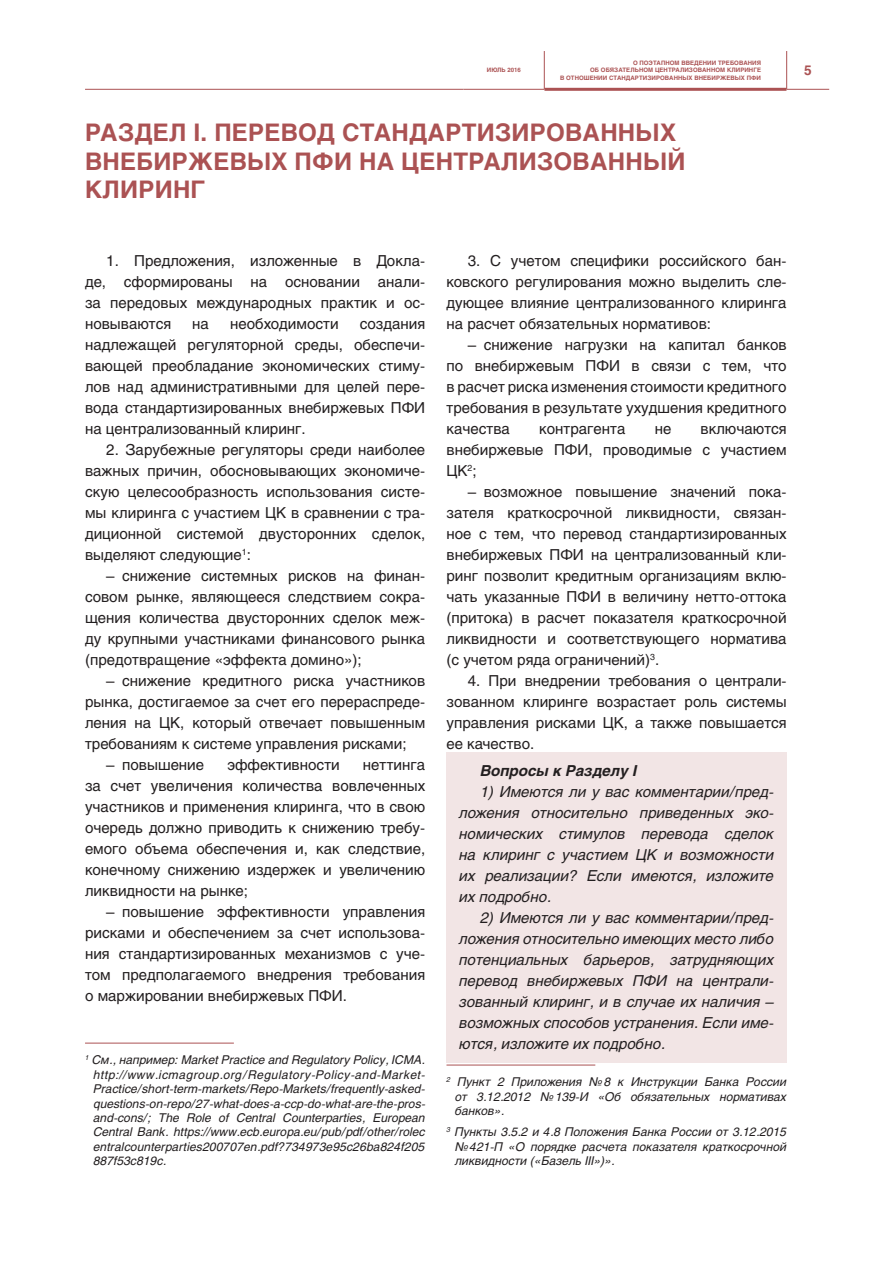
<style>
.page{position:relative;width:893px;height:1263px;background:#fff}
.page>*{position:absolute;margin:0;border:0;box-sizing:border-box;transform-origin:0 0}
.Глава{font:700 24px/28.8px "Helios";letter-spacing:.01em;color:#ab5253}
.текст{font:15px/21px "Helios";color:#231f20;text-align:justify}
.текст-2{font:italic 15px/21px "Helios";color:#231f20;text-align:justify}
.текст-3{font:italic 700 15px "Helios";color:#231f20}
.t1{font:700 13.5px "Helios";color:#ab5253}
.Сноска{font:italic 12px/14.4px "Helios";color:#231f20;text-align:justify}
.t2{font:700 6px/7.2px "Helios";letter-spacing:.01em;color:#ab5253;text-align:right}
</style>
<div class="page">
<hr style="left:544px;top:51px;width:1px;height:38px;background:#ab5253">
<hr style="left:786px;top:51px;width:1px;height:38px;background:#ab5253">
<hr style="left:85px;top:89px;width:378px;height:1px;background:#ab5253">
<hr style="left:463px;top:89px;width:81px;height:1px;background:#ab5253">
<hr style="left:786px;top:89px;width:43px;height:1px;background:#ab5253">
<hr style="left:544px;top:88px;width:242px;height:3px;background:#ab5253">
<hr style="left:446px;top:1065px;width:149px;height:1px;background:#ab5253">
<hr style="left:85px;top:1043px;width:149px;height:1px;background:#ab5253">
<div style="left:446px;top:753px;width:341px;height:310px;background:#f2e5e5"></div>
<p class="t2" style="left:487px;top:66px;width:36px">ИЮЛЬ 2016</p>
<p class="t2" style="left:560px;top:59px;width:202px">О ПОЭТАПНОМ ВВЕДЕНИИ ТРЕБОВАНИЯ<br>ОБ ОБЯЗАТЕЛЬНОМ ЦЕНТРАЛИЗОВАННОМ КЛИРИНГЕ<br>В ОТНОШЕНИИ СТАНДАРТИЗИРОВАННЫХ ВНЕБИРЖЕВЫХ ПФИ</p>
<p class="t1" style="left:804px;top:62px;width:9px">5</p>
<p class="Глава" style="left:85px;top:117px;width:602px">РАЗДЕЛ I. ПЕРЕВОД СТАНДАРТИЗИРОВАННЫХ<br>ВНЕБИРЖЕВЫХ ПФИ НА ЦЕНТРАЛИЗОВАННЫЙ<br>КЛИРИНГ</p>
<p class="текст" style="left:85px;top:250px;width:342px;text-indent:21px">1. Предложения, изложенные в Докла&shy;де, сформированы на основании анали&shy;за передовых международных практик и ос&shy;новываются</p>
<p class="текст" style="left:192px;top:313px;width:18px">на</p>
<p class="текст" style="left:230px;top:313px;width:110px">необходимости</p>
<p class="текст" style="left:85px;top:313px;width:342px;text-indent:275px">создания надлежащей регуляторной среды, обеспечи&shy;вающей преобладание экономических стиму&shy;лов над административными для целей пере&shy;вода стандартизированных внебиржевых ПФИ на централизованный клиринг.</p>
<p class="текст" style="left:85px;top:439px;width:342px;text-indent:21px">2. Зарубежные регуляторы среди наиболее важных причин, обосновывающих экономиче&shy;скую целесообразность использования систе&shy;мы клиринга с участием ЦК в сравнении с тра&shy;диционной системой двусторонних сделок, выделяют следующие<sup>1</sup>:</p>
<p class="текст" style="left:85px;top:565px;width:342px;text-indent:21px">– снижение системных рисков на финан&shy;совом рынке, являющееся следствием сокра&shy;щения количества двусторонних сделок меж&shy;ду крупными участниками финансового рынка (предотвращение «эффекта домино»);</p>
<p class="текст" style="left:85px;top:670px;width:342px;text-indent:21px">– снижение кредитного риска участников рынка, достигаемое за счет его перераспреде&shy;ления на ЦК, который отвечает повышенным требованиям к системе управления рисками;</p>
<p class="текст" style="left:106px;top:754px;width:99px">– повышение</p>
<p class="текст" style="left:227px;top:754px;width:114px">эффективности</p>
<p class="текст" style="left:85px;top:754px;width:342px;text-indent:278px">неттинга за счет увеличения количества вовлеченных участников и применения клиринга, что в свою очередь должно приводить к снижению требу&shy;емого объема обеспечения и, как следствие, конечному снижению издержек и увеличению ликвидности на рынке;</p>
<p class="текст" style="left:85px;top:901px;width:342px;text-indent:21px">– повышение эффективности управления рисками и обеспечением за счет использова&shy;ния стандартизированных механизмов с уче&shy;том предполагаемого внедрения требования о маржировании внебиржевых ПФИ.</p>
<p class="Сноска" style="left:94px;top:1052px;width:333px;text-indent:-9px"><sup>1</sup> См., например: Market Practice and Regulatory Policy, ICMA. http://www.icmagroup.org/Regulatory-Policy-and-Market-Practice/short-term-markets/Repo-Markets/frequently-asked&shy;questions-on-repo/27‑what-does-a-ccp-do-what-are-the-pros&shy;and-cons/; The Role of Central Counterparties, European Central Bank. https://www.ecb.europa.eu/pub/pdf/other/rolec entralcounterparties200707en.pdf?734973e95c26ba824f205<br>887f53c819c.</p>
<p class="текст" style="left:446px;top:250px;width:342px;text-indent:21px">3. С учетом специфики российского бан&shy;ковского регулирования можно выделить сле&shy;дующее влияние централизованного клиринга на расчет обязательных нормативов:</p>
<p class="текст" style="left:446px;top:334px;width:342px;text-indent:21px">– снижение нагрузки на капитал банков по внебиржевым ПФИ в связи с тем, что в расчет риска изменения стоимости кредитного требования в результате ухудшения кредитного качества</p>
<p class="текст" style="left:446px;top:418px;width:342px;text-indent:254px">включаются внебиржевые ПФИ, проводимые с участием ЦК<sup>2</sup>;</p>
<p class="текст" style="left:446px;top:481px;width:342px;text-indent:21px">– возможное повышение значений пока&shy;зателя краткосрочной ликвидности, связан&shy;ное с тем, что перевод стандартизированных внебиржевых ПФИ на централизованный кли&shy;ринг позволит кредитным организациям вклю&shy;чать указанные ПФИ в величину нетто-оттока (притока) в расчет показателя краткосрочной ликвидности и соответствующего норматива (с учетом ряда ограничений)<sup>3</sup>.</p>
<p class="текст" style="left:446px;top:670px;width:342px;text-indent:21px">4. При внедрении требования о централи&shy;зованном клиринге возрастает роль системы управления рисками ЦК, а также повышается ее качество.</p>
<p class="текст" style="left:539px;top:418px;width:88px">контрагента</p>
<p class="текст" style="left:655px;top:418px;width:18px">не</p>
<p class="текст-3" style="left:480px;top:761px;width:158px">Вопросы к Разделу I</p>
<p class="текст-2" style="left:459px;top:781px;width:316px;text-indent:21px">1) Имеются ли у вас комментарии/пред&shy;ложения относительно приведенных эко&shy;номических стимулов перевода сделок на клиринг с участием ЦК и возможности их реализации? Если имеются, изложите их подробно.</p>
<p class="текст-2" style="left:459px;top:907px;width:316px;text-indent:21px">2) Имеются ли у вас комментарии/пред&shy;ложения относительно имеющих место либо потенциальных барьеров, затрудняющих перевод внебиржевых ПФИ на централи&shy;зованный клиринг, и в случае их наличия – возможных способов устранения. Если име&shy;ются, изложите их подробно.</p>
<p class="Сноска" style="left:455px;top:1074px;width:333px;text-indent:-9px"><sup>2</sup> Пункт 2 Приложения №8 к Инструкции Банка России от 3.12.2012 №139‑И «Об обязательных нормативах банков».</p>
<p class="Сноска" style="left:455px;top:1124px;width:333px;text-indent:-9px"><sup>3</sup> Пункты 3.5.2 и 4.8 Положения Банка России от 3.12.2015 №421‑П «О порядке расчета показателя краткосрочной ликвидности («Базель III»)».</p>
</div>
